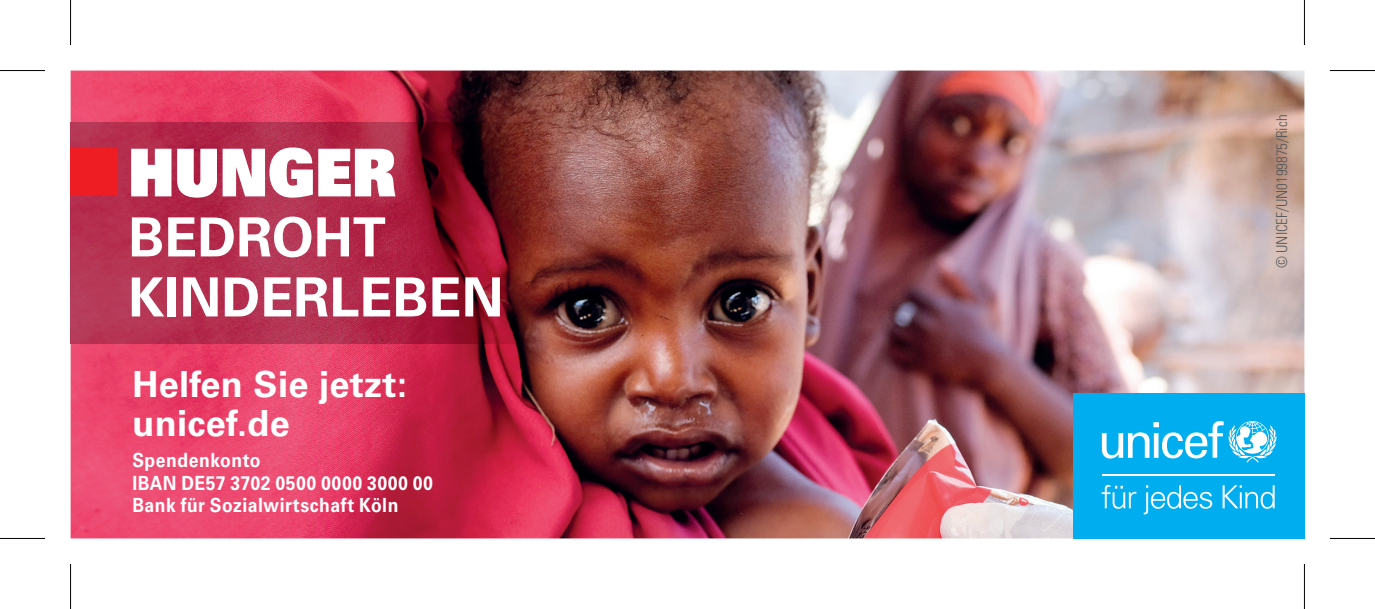
<style>
.page{position:relative;width:1375px;height:609px;background:#fff}
.page>*{position:absolute;margin:0;border:0;box-sizing:border-box;transform-origin:0 0}
.t1{font:66px "Univers LT Std X Black";color:#fff;scale:.88 1}
.t2{font:700 54px/60px "Univers LT Std";color:#fff}
.t3{font:700 36px/39px "Univers LT Std";letter-spacing:.01em;color:#fff}
.t4{font:700 19.5px/22.8px "Univers LT Std";letter-spacing:.03em;color:#fff;scale:.9 1}
.t5{font:300 condensed 15px "Univers LT Std";color:#57585a}
</style>
<div class="page">
<img style="left:71px;top:71px;width:1233px;height:467px">
<div style="left:1072px;top:393px;width:232px;height:145px;background:#00aeef"></div>
<svg style="left:1101px;top:485px;width:35px;height:24px"></svg>
<svg style="left:1143px;top:485px;width:68px;height:29px"></svg>
<svg style="left:1222px;top:485px;width:52px;height:24px"></svg>
<svg style="left:1101px;top:421px;width:174px;height:41px"></svg>
<hr style="left:1101px;top:474px;width:173px;height:2px;background:#fff">
<img style="left:71px;top:122px;width:464px;height:221px">
<div style="left:71px;top:149px;width:47px;height:46px;background:#ee1d23"></div>
<hr style="left:0;top:70px;width:45px;height:1px;background:#000">
<hr style="left:1329px;top:70px;width:45px;height:1px;background:#000">
<hr style="left:0;top:538px;width:45px;height:1px;background:#000">
<hr style="left:1329px;top:538px;width:45px;height:1px;background:#000">
<hr style="left:70px;top:0;width:1px;height:45px;background:#000">
<hr style="left:70px;top:564px;width:1px;height:45px;background:#000">
<hr style="left:1303px;top:0;width:1px;height:45px;background:#000">
<hr style="left:1303px;top:564px;width:1px;height:45px;background:#000">
<h1 class="t1" style="left:128px;top:129px;width:306px">HUNGER</h1>
<h2 class="t2" style="left:128px;top:208px;width:377px">BEDROHT<br>KINDERLEBEN</h2>
<h3 class="t3" style="left:132px;top:365px;width:276px">Helfen Sie jetzt: unicef.de</h3>
<p class="t4" style="left:132px;top:449px;width:335px">Spendenkonto<br>IBAN DE57 3702 0500 0000 3000 00<br>Bank für Sozialwirtschaft Köln</p>
<p class="t5" style="left:1272px;top:268px;width:155px;rotate:-90deg">© UNICEF/UN0199875/Rich</p>
</div>
